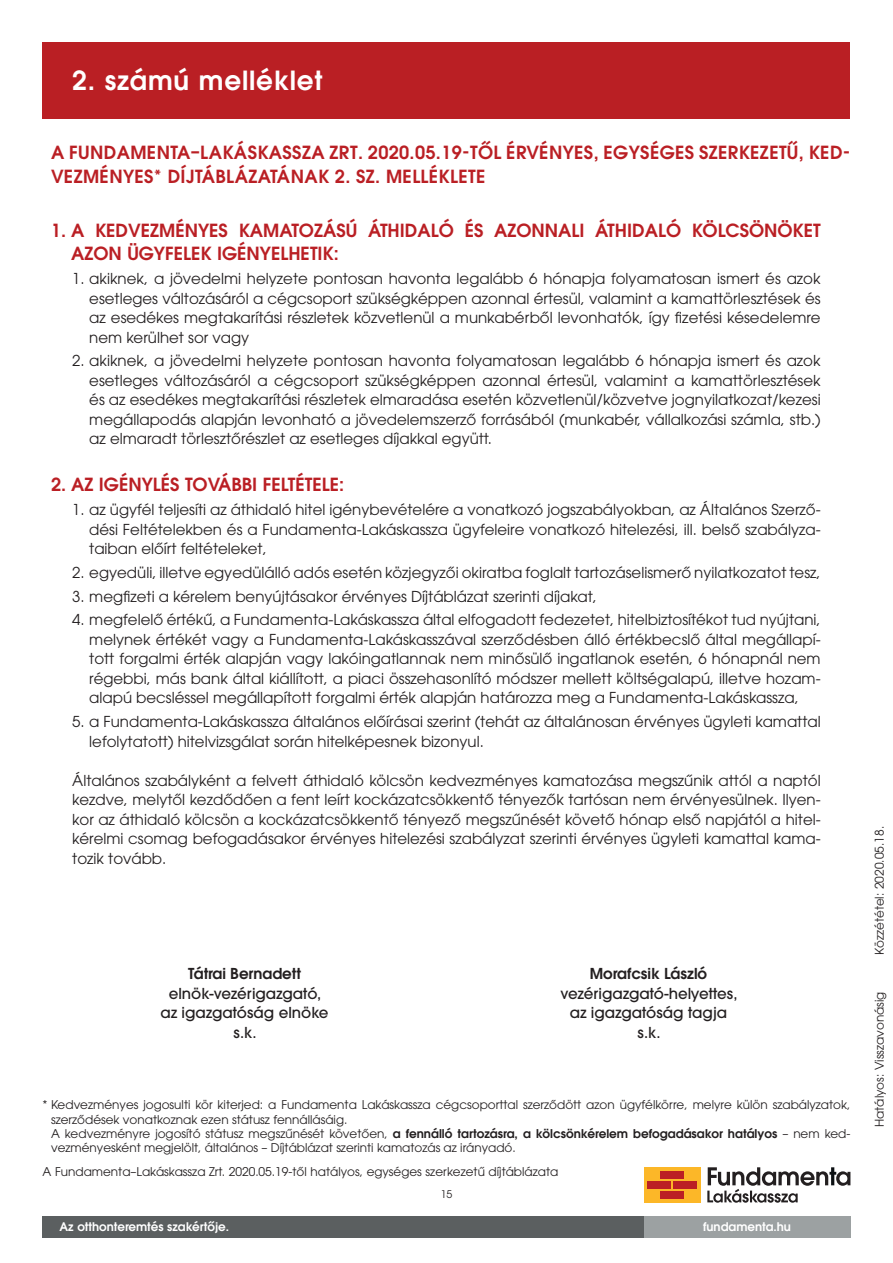
<style>
.page{position:relative;width:893px;height:1263px;background:#fff}
.page>*{position:absolute;margin:0;border:0;box-sizing:border-box;transform-origin:0 0}
.t1{font:600 26.25px "ITC Avant Garde Pro";letter-spacing:.03em;color:#fff}
.t2{font:600 18px/23.4px "ITC Avant Garde Pro";color:#ba1f24}
.t3{font:600 18px/24px "ITC Avant Garde Pro";letter-spacing:.02em;color:#ba1f24}
.pöttyös{font:15px/19.5px "ITC Avant Garde Pro";color:#231f20;text-align:justify}
.kenyér_OKOK{font:15px/19.5px "ITC Avant Garde Pro";color:#231f20;text-align:justify}
.t4{font:500 15px "ITC Avant Garde Pro";color:#231f20}
.t5{font:600 15px "ITC Avant Garde Pro";color:#231f20}
.t6{font:12px/14.4px "ITC Avant Garde Pro";color:#231f20}
.t7{font:600 11.85px "ITC Avant Garde Pro";color:#fff}
.t8{font:10.5px "ITC Avant Garde Pro";color:#231f20}
.s1{font-weight:600}
</style>
<div class="page">
<div style="left:43px;top:1216px;width:807px;height:21px;background:#5b5f60"></div>
<div style="left:644px;top:1216px;width:206px;height:21px;background:#9ca1a2"></div>
<div style="left:644px;top:1167px;width:56px;height:35px;background:#fcb728"></div>
<div style="left:648px;top:1181px;width:23px;height:8px;background:#bb1f24"></div>
<div style="left:673px;top:1181px;width:23px;height:8px;background:#bb1f24"></div>
<div style="left:660px;top:1191px;width:24px;height:7px;background:#bb1f24"></div>
<div style="left:660px;top:1171px;width:24px;height:8px;background:#bb1f24"></div>
<svg style="left:707px;top:1167px;width:143px;height:36px"></svg>
<div style="left:43px;top:43px;width:807px;height:76px;background:#ba1f24"></div>
<p class="t1" style="left:72px;top:63px;width:252px">2. számú melléklet</p>
<p class="t3" style="left:51px;top:140px;width:801px">A FUNDAMENTA–LAKÁSKASSZA ZRT. 2020.05.19-TŐL ÉRVÉNYES, EGYSÉGES SZERKEZETŰ, KED-<br>VEZMÉNYES* DÍJTÁBLÁZATÁNAK 2. SZ. MELLÉKLETE</p>
<p class="t2" style="left:71px;top:218px;width:751px;text-indent:-20px">1. A KEDVEZMÉNYES KAMATOZÁSÚ ÁTHIDALÓ ÉS AZONNALI ÁTHIDALÓ KÖLCSÖNÖKET<br>AZON ÜGYFELEK IGÉNYELHETIK:</p>
<p class="pöttyös" style="left:89px;top:269px;width:733px;text-indent:-17px">1. akiknek, a jövedelmi helyzete pontosan havonta legalább 6 hónapja folyamatosan ismert és azok esetleges változásáról a cégcsoport szükségképpen azonnal értesül, valamint a kamattörlesztések és az esedékes megtakarítási részletek közvetlenül a munkabérből levonhatók, így fizetési késedelemre nem kerülhet sor vagy</p>
<p class="pöttyös" style="left:89px;top:351px;width:733px;text-indent:-17px">2. akiknek, a jövedelmi helyzete pontosan havonta folyamatosan legalább 6 hónapja ismert és azok esetleges változásáról a cégcsoport szükségképpen azonnal értesül, valamint a kamattörlesztések és az esedékes megtakarítási részletek elmaradása esetén közvetlenül/közvetve jognyilatkozat/kezesi megállapodás alapján levonható a jövedelemszerző forrásából (munkabér, vállalkozási számla, stb.) az elmaradt törlesztőrészlet az esetleges díjakkal együtt.</p>
<p class="t2" style="left:51px;top:473px;width:295px">2. AZ IGÉNYLÉS TOVÁBBI FELTÉTELE:</p>
<p class="pöttyös" style="left:89px;top:500px;width:733px;text-indent:-17px">1. az ügyfél teljesíti az áthidaló hitel igénybevételére a vonatkozó jogszabályokban, az Általános Szerző&shy;dési Feltételekben és a Fundamenta-Lakáskassza ügyfeleire vonatkozó hitelezési, ill. belső szabályza&shy;taiban előírt feltételeket,</p>
<p class="pöttyös" style="left:72px;top:562px;width:750px">2. egyedüli, illetve egyedülálló adós esetén közjegyzői okiratba foglalt tartozáselismerő nyilatkozatot tesz,</p>
<p class="pöttyös" style="left:72px;top:586px;width:526px">3. megfizeti a kérelem benyújtásakor érvényes Díjtáblázat szerinti díjakat,</p>
<p class="pöttyös" style="left:89px;top:610px;width:733px;text-indent:-17px">4. megfelelő értékű, a Fundamenta-Lakáskassza által elfogadott fedezetet, hitelbiztosítékot tud nyújtani, melynek értékét vagy a Fundamenta-Lakáskasszával szerződésben álló értékbecslő által megállapí&shy;tott forgalmi érték alapján vagy lakóingatlannak nem minősülő ingatlanok esetén, 6 hónapnál nem régebbi, más bank által kiállított, a piaci összehasonlító módszer mellett költségalapú, illetve hozam&shy;alapú becsléssel megállapított forgalmi érték alapján határozza meg a Fundamenta-Lakáskassza,</p>
<p class="pöttyös" style="left:89px;top:712px;width:733px;text-indent:-17px">5. a Fundamenta-Lakáskassza általános előírásai szerint (tehát az általánosan érvényes ügyleti kamattal lefolytatott) hitelvizsgálat során hitelképesnek bizonyul.</p>
<p class="kenyér_OKOK" style="left:72px;top:770px;width:750px">Általános szabályként a felvett áthidaló kölcsön kedvezményes kamatozása megszűnik attól a naptól kezdve, melytől kezdődően a fent leírt kockázatcsökkentő tényezők tartósan nem érvényesülnek. Ilyen&shy;kor az áthidaló kölcsön a kockázatcsökkentő tényező megszűnését követő hónap első napjától a hitel&shy;kérelmi csomag befogadásakor érvényes hitelezési szabályzat szerinti érvényes ügyleti kamattal kama&shy;tozik tovább.</p>
<p class="t5" style="left:188px;top:964px;width:114px">Tátrai Bernadett</p>
<p class="t4" style="left:169px;top:984px;width:154px">elnök-vezérigazgató,</p>
<p class="t4" style="left:160px;top:1003px;width:170px">az igazgatóság elnöke</p>
<p class="t4" style="left:233px;top:1023px;width:25px">s.k.</p>
<p class="t5" style="left:590px;top:964px;width:119px">Morafcsik László</p>
<p class="t4" style="left:560px;top:984px;width:179px">vezérigazgató-helyettes,</p>
<p class="t4" style="left:570px;top:1003px;width:159px">az igazgatóság tagja</p>
<p class="t4" style="left:637px;top:1023px;width:25px">s.k.</p>
<p class="t6" style="left:51px;top:1097px;width:801px;text-indent:-9px">* Kedvezményes jogosulti kör kiterjed: a Fundamenta Lakáskassza cégcsoporttal szerződött azon ügyfélkörre, melyre külön szabályzatok, szerződések vonatkoznak ezen státusz fennállásáig.</p>
<p class="t6" style="left:51px;top:1126px;width:801px">A kedvezményre jogosító státusz megszűnését követően, <span class="s1">a fennálló tartozásra, a kölcsönkérelem befogadásakor hatályos</span> – nem ked&shy;vezményesként megjelölt, általános – Díjtáblázat szerinti kamatozás az irányadó.</p>
<p class="t6" style="left:43px;top:1164px;width:517px">A Fundamenta–Lakáskassza Zrt. 2020.05.19-től hatályos, egységes szerkezetű díjtáblázata</p>
<p class="t8" style="left:441px;top:1187px;width:13px">15</p>
<p class="t7" style="left:60px;top:1219px;width:171px">Az otthonteremtés szakértője.</p>
<p class="t7" style="left:703px;top:1219px;width:89px">fundamenta.hu</p>
<p class="t6" style="left:872px;top:955px;width:130px;rotate:-90deg">Közzététel: 2020.05.18.</p>
<p class="t6" style="left:872px;top:1127px;width:137px;rotate:-90deg">Hatályos: Visszavonásig</p>
</div>
